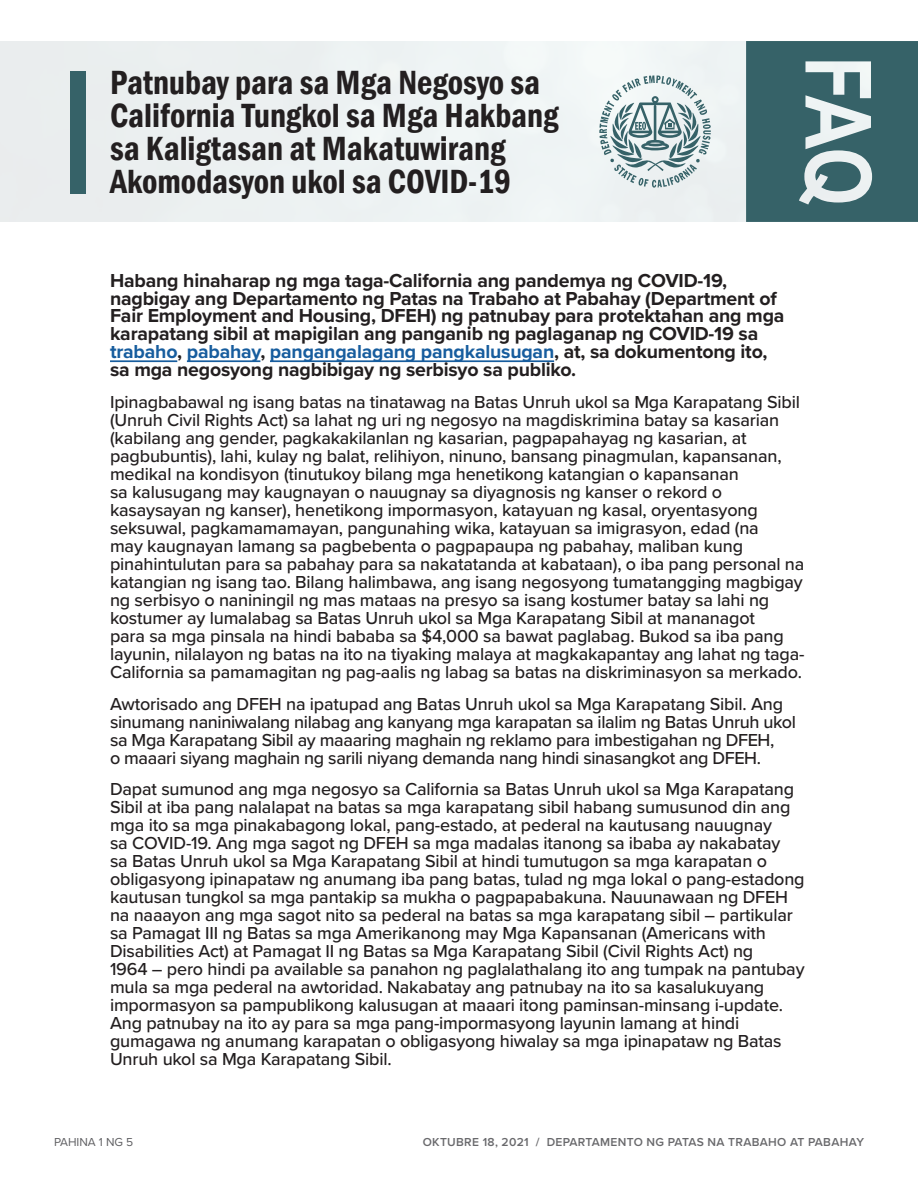
<style>
.page{position:relative;width:918px;height:1188px;background:#fff}
.page>*{position:absolute;margin:0;border:0;box-sizing:border-box;transform-origin:0 0}
.t1{font:600 condensed 34.5px/33px "Franklin Gothic";color:#231f20}
.t2{font:700 19.5px/18px "Proxima Nova";letter-spacing:-.01em;color:#231f20}
.t3{font:500 18px/18px "Proxima Nova";letter-spacing:-.01em;color:#231f20}
.t4{font:600 12px "Proxima Nova";letter-spacing:.025em;color:#69696c}
.t5{font:12px "Proxima Nova";color:#5f5f62}
.s1{color:#175d9e}
</style>
<div class="page">
<div style="left:0;top:41px;width:918px;height:181px;background:#ecf1f2"></div>
<div style="left:70px;top:71px;width:16px;height:122px;background:#366268"></div>
<svg style="left:599px;top:75px;width:112px;height:113px"></svg>
<svg style="left:746px;top:41px;width:172px;height:181px"></svg>
<hr style="left:110px;top:360px;width:67px;height:2px;background:#175d9e">
<hr style="left:187px;top:360px;width:73px;height:2px;background:#175d9e">
<hr style="left:270px;top:360px;width:284px;height:2px;background:#175d9e">
<h1 class="t1" style="left:110px;top:66px;width:450px">Patnubay para sa Mga Negosyo sa<br>California Tungkol sa Mga Hakbang sa Kaligtasan at Makatuwirang<br>Akomodasyon ukol sa COVID-19</h1>
<p class="t2" style="left:110px;top:271px;width:676px">Habang hinaharap ng mga taga-California ang pandemya ng COVID-19, nagbigay ang Departamento ng Patas na Trabaho at Pabahay (Department of Fair Employment and Housing, DFEH) ng patnubay para protektahan ang mga karapatang sibil at mapigilan ang panganib ng paglaganap ng COVID-19 sa <span class="s1">trabaho</span>, <span class="s1">pabahay</span>, <span class="s1">pangangalagang pangkalusugan</span>, at, sa dokumentong ito, sa mga negosyong nagbibigay ng serbisyo sa publiko.</p>
<p class="t3" style="left:110px;top:392px;width:696px">Ipinagbabawal ng isang batas na tinatawag na Batas Unruh ukol sa Mga Karapatang Sibil (Unruh Civil Rights Act) sa lahat ng uri ng negosyo na magdiskrimina batay sa kasarian (kabilang ang gender, pagkakakilanlan ng kasarian, pagpapahayag ng kasarian, at pagbubuntis ,) lahi, kulay ng balat, relihiyon, ninuno, bansang pinagmulan, kapansanan, medikal na kondisyon (tinutukoy bilang mga henetikong katangian o kapansanan<br>sa kalusugang may kaugnayan o nauugnay sa diyagnosis ng kanser o rekord o kasaysayan ng kanser ,) henetikong impormasyon, katayuan ng kasal, oryentasyong seksuwal, pagkamamamayan, pangunahing wika, katayuan sa imigrasyon, edad (na<br>may kaugnayan lamang sa pagbebenta o pagpapaupa ng pabahay, maliban kung pinahintulutan para sa pabahay para sa nakatatanda at kabataan o,) iba pang personal na katangian ng isang tao. Bilang halimbawa, ang isang negosyong tumatangging magbigay ng serbisyo o naniningil ng mas mataas na presyo sa isang kostumer batay sa lahi ng kostumer ay lumalabag sa Batas Unruh ukol sa Mga Karapatang Sibil at mananagot<br>para sa mga pinsala na hindi bababa sa $4,000 sa bawat paglabag. Bukod sa iba pang</p>
<p class="t3" style="left:110px;top:662px;width:694px">California sa pamamagitan ng pag-aalis ng labag sa batas na diskriminasyon sa merkado.</p>
<p class="t3" style="left:110px;top:644px;width:696px">layunin, nilalayon ng batas na ito na tiyaking malaya at magkakapantay ang lahat ng taga-</p>
<p class="t3" style="left:110px;top:694px;width:687px">Awtorisado ang DFEH na ipatupad ang Batas Unruh ukol sa Mga Karapatang Sibil. Ang sinumang naniniwalang nilabag ang kanyang mga karapatan sa ilalim ng Batas Unruh ukol sa Mga Karapatang Sibil ay maaaring maghain ng reklamo para imbestigahan ng DFEH,<br>o maaari siyang maghain ng sarili niyang demanda nang hindi sinasangkot ang DFEH.</p>
<p class="t3" style="left:110px;top:779px;width:696px">Dapat sumunod ang mga negosyo sa California sa Batas Unruh ukol sa Mga Karapatang Sibil at iba pang nalalapat na batas sa mga karapatang sibil habang sumusunod din ang mga ito sa mga pinakabagong lokal, pang-estado, at pederal na kautusang nauugnay<br>sa COVID-19. Ang mga sagot ng DFEH sa mga madalas itanong sa ibaba ay nakabatay<br>sa Batas Unruh ukol sa Mga Karapatang Sibil at hindi tumutugon sa mga karapatan o obligasyong ipinapataw ng anumang iba pang batas, tulad ng mga lokal o pang-estadong kautusan tungkol sa mga pantakip sa mukha o pagpapabakuna. Nauunawaan ng DFEH na naaayon ang mga sagot nito sa pederal na batas sa mga karapatang sibil – partikular sa Pamagat III ng Batas sa mga Amerikanong may Mga Kapansanan (Americans with Disabilities Act) at Pamagat II ng Batas sa Mga Karapatang Sibil (Civil Rights Act) ng<br>1964 – pero hindi pa available sa panahon ng paglalathalang ito ang tumpak na pantubay mula sa mga pederal na awtoridad. Nakabatay ang patnubay na ito sa kasalukuyang impormasyon sa pampublikong kalusugan at maaari itong paminsan-minsang -i update.<br>Ang patnubay na ito ay para sa mga pang-impormasyong layunin lamang at hindi gumagawa ng anumang karapatan o obligasyong hiwalay sa mga ipinapataw ng Batas Unruh ukol sa Mga Karapatang Sibil.</p>
<p class="t5" style="left:54px;top:1133px;width:81px">PAHINA 1 NG 5</p>
<p class="t4" style="left:536px;top:1133px;width:5px">/</p>
<p class="t4" style="left:423px;top:1133px;width:107px">OKTUBRE 18, 2021</p>
<p class="t4" style="left:547px;top:1133px;width:319px">DEPARTAMENTO NG PATAS NA TRABAHO AT PABAHAY</p>
</div>
